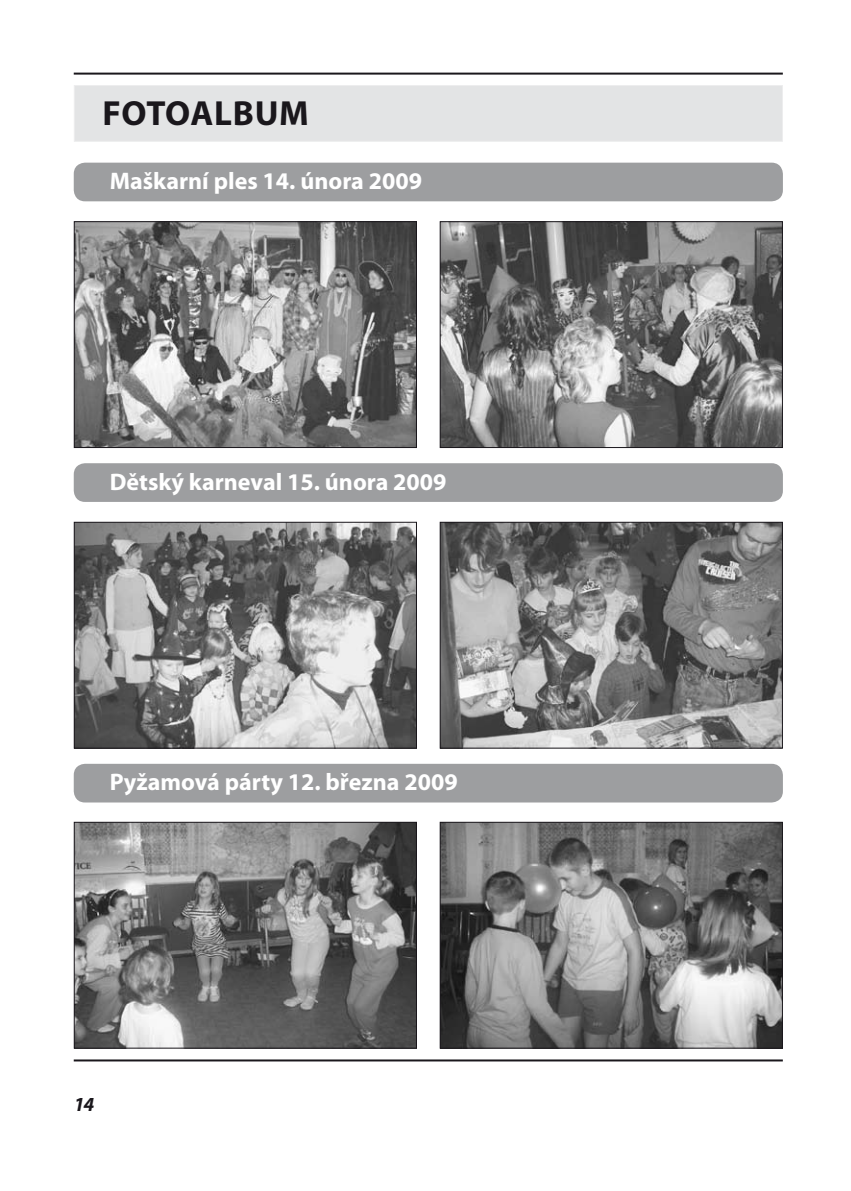
<style>
.page{position:relative;width:851px;height:1191px;background:#fff}
.page>*{position:absolute;margin:0;border:0;box-sizing:border-box;transform-origin:0 0}
.t1{font:700 35px "Myriad Pro";letter-spacing:.01em;color:#1a171c}
.t2{font:700 24px "Myriad Pro";color:#fff}
.t3{font:italic 700 20px "Myriad Pro";color:#1a171c}
</style>
<div class="page">
<hr style="left:74px;top:73px;width:708px;height:2px;background:#1a171c">
<hr style="left:74px;top:1059px;width:708px;height:2px;background:#1a171c">
<div style="left:74px;top:85px;width:708px;height:57px;background:#e3e4e5;border:1px solid #ededee"></div>
<img style="left:76px;top:223px;width:339px;height:223px">
<div style="left:74px;top:221px;width:343px;height:227px;border:1px solid #1a171c"></div>
<img style="left:76px;top:524px;width:339px;height:222px">
<div style="left:74px;top:522px;width:343px;height:226px;border:1px solid #1a171c"></div>
<img style="left:76px;top:823px;width:339px;height:223px">
<div style="left:74px;top:821px;width:343px;height:227px;border:1px solid #1a171c"></div>
<img style="left:441px;top:223px;width:339px;height:223px">
<div style="left:439px;top:221px;width:343px;height:227px;border:1px solid #1a171c"></div>
<img style="left:441px;top:524px;width:339px;height:222px">
<div style="left:439px;top:522px;width:343px;height:226px;border:1px solid #1a171c"></div>
<img style="left:441px;top:823px;width:339px;height:223px">
<div style="left:439px;top:821px;width:343px;height:227px;border:1px solid #1a171c"></div>
<div style="left:74px;top:163px;width:708px;height:38px;background:#9d9ea0;border-radius:11px"></div>
<div style="left:74px;top:463px;width:708px;height:39px;background:#9d9ea0;border-radius:11px"></div>
<div style="left:74px;top:764px;width:708px;height:38px;background:#9d9ea0;border-radius:11px"></div>
<h1 class="t1" style="left:102px;top:91px;width:156px">fotoalbum</h1>
<p class="t2" style="left:110px;top:165px;width:314px">Maškarní ples 14. února 2009</p>
<p class="t2" style="left:110px;top:466px;width:338px">Dětský karneval 15. února 2009</p>
<p class="t2" style="left:110px;top:766px;width:349px">Pyžamová párty 12. března 2009</p>
<p class="t3" style="left:74px;top:1091px;width:22px">14</p>
</div>
